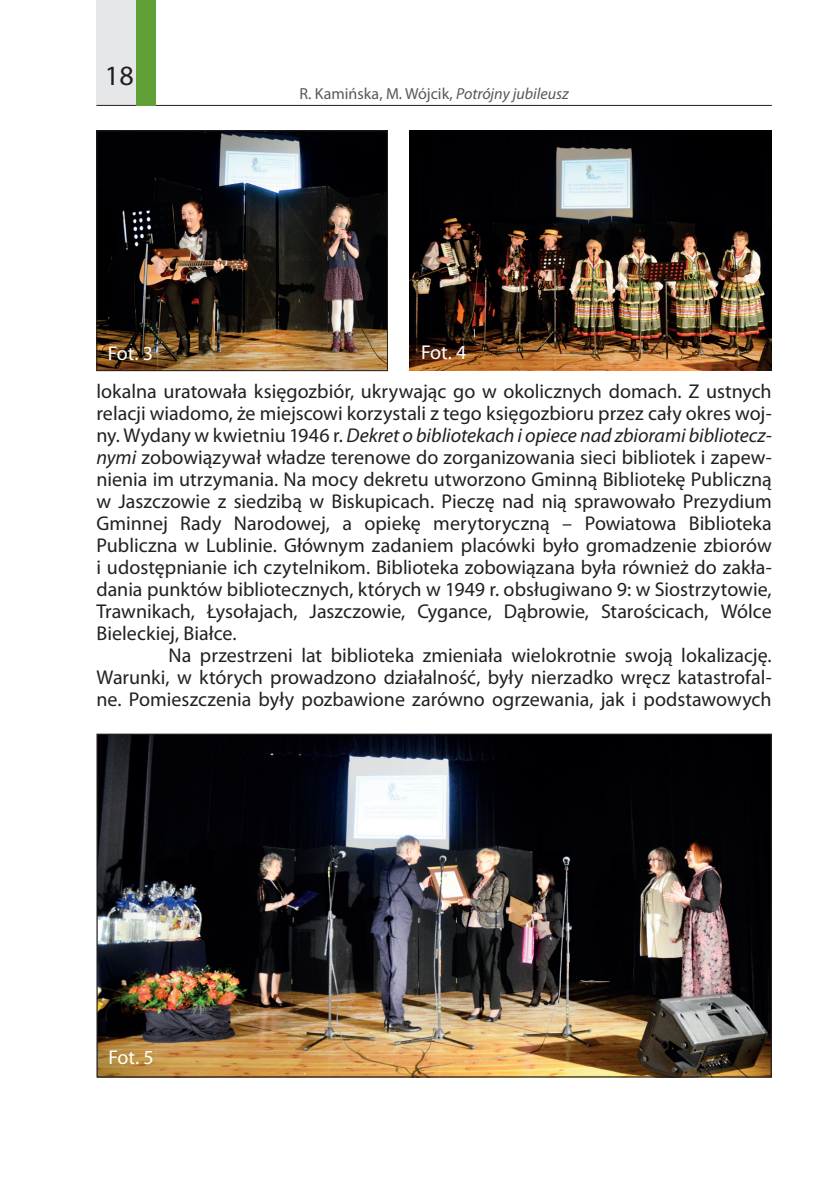
<style>
.page{position:relative;width:840px;height:1191px;background:#fff}
.page>*{position:absolute;margin:0;border:0;box-sizing:border-box;transform-origin:0 0}
.t1{font:28px "Myriad Pro";color:#231f20}
.t2{font:20px/22px "Myriad Pro";color:#231f20;text-align:justify}
.t3{font:20px "Myriad Pro";letter-spacing:-.015em;color:#fff}
.t4{font:16px "Myriad Pro";color:#57585a}
.s1{font-style:italic}
</style>
<div class="page">
<div style="left:96px;top:0;width:50px;height:105px;background:#e6e7e9"></div>
<hr style="left:96px;top:105px;width:675px;height:1px;background:#231f20">
<div style="left:136px;top:0;width:19px;height:105px;background:#60a036"></div>
<img style="left:409px;top:130px;width:362px;height:240px">
<img style="left:98px;top:735px;width:671px;height:340px">
<img style="left:98px;top:132px;width:287px;height:237px">
<div style="left:96px;top:130px;width:291px;height:241px;border:1px solid #231f20"></div>
<h1 class="t1" style="left:105px;top:58px;width:30px">18</h1>
<p class="t3" style="left:108px;top:341px;width:47px">Fot. 3</p>
<p class="t4" style="left:299px;top:84px;width:271px">R. Kamińska, M. Wójcik, <span class="s1">Potrójny jubileusz</span></p>
<p class="t3" style="left:421px;top:340px;width:47px">Fot. 4</p>
<p class="t2" style="left:96px;top:379px;width:676px">lokalna uratowała księgozbiór, ukrywając go w okolicznych domach. Z ustnych relacji wiadomo, że miejscowi korzystali z tego księgozbioru przez cały okres woj&shy;ny. Wydany w kwietniu 1946 r. <span class="s1">Dekret o bibliotekach i opiece nad zbiorami bibliotecz&shy;nymi</span> zobowiązywał władze terenowe do zorganizowania sieci bibliotek i zapew&shy;nienia im utrzymania. Na mocy dekretu utworzono Gminną Bibliotekę Publiczną w Jaszczowie z siedzibą w Biskupicach. Pieczę nad nią sprawowało Prezydium Gminnej Rady Narodowej, a opiekę merytoryczną – Powiatowa Biblioteka Publiczna w Lublinie. Głównym zadaniem placówki było gromadzenie zbiorów i udostępnianie ich czytelnikom. Biblioteka zobowiązana była również do zakła&shy;dania punktów bibliotecznych, których w 1949 r. obsługiwano 9: w Siostrzytowie, Trawnikach, Łysołajach, Jaszczowie, Cygance, Dąbrowie, Starościcach, Wólce Bieleckiej, Białce.</p>
<p class="t2" style="left:96px;top:643px;width:676px;text-indent:72px">Na przestrzeni lat biblioteka zmieniała wielokrotnie swoją lokalizację.<br>Warunki, w których prowadzono działalność, były nierzadko wręcz katastrofal&shy;ne. Pomieszczenia były pozbawione zarówno ogrzewania, jak i podstawowych</p>
<p class="t3" style="left:108px;top:1045px;width:47px">Fot. 5</p>
</div>
